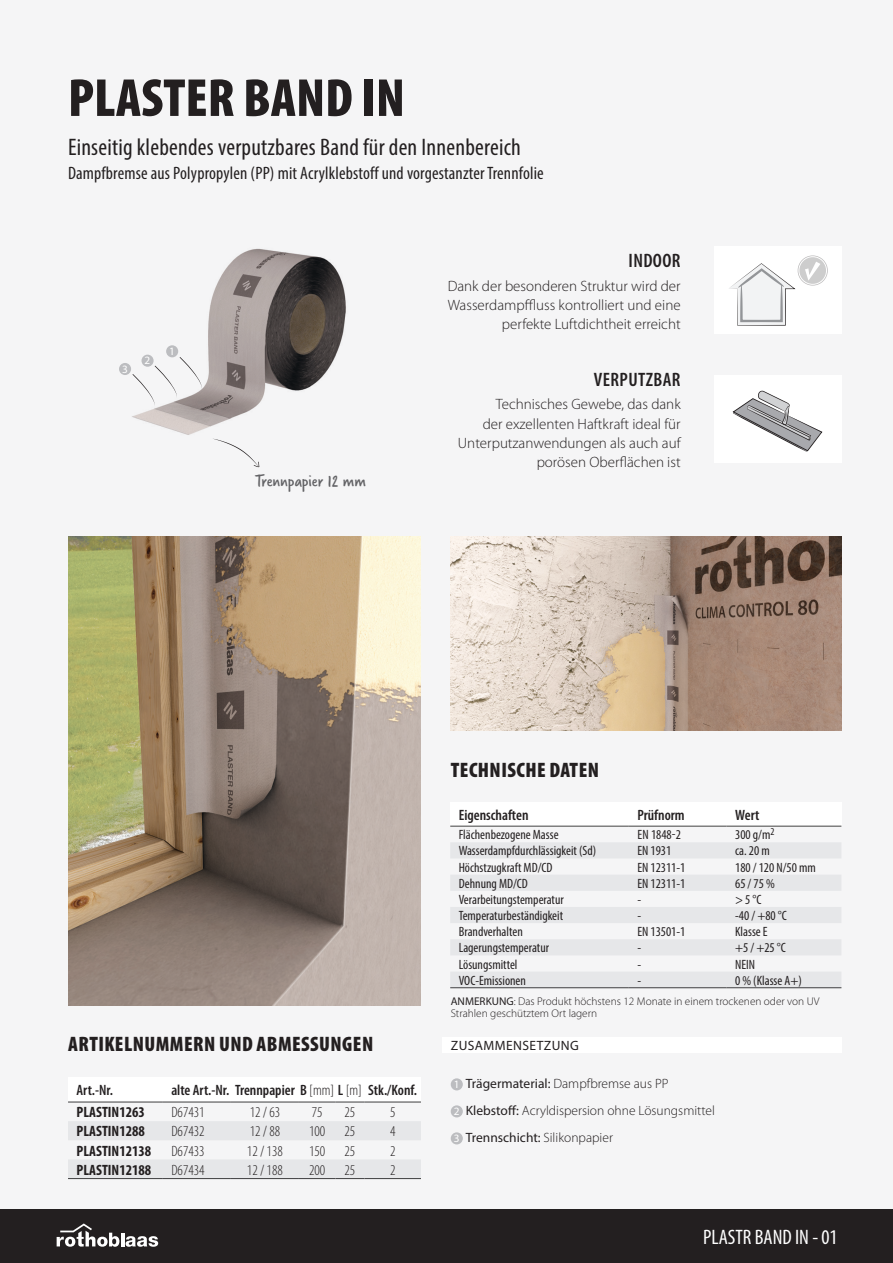
<style>
.page{position:relative;width:893px;height:1263px;background:#f5f5f6}
.page>*{position:absolute;margin:0;border:0;box-sizing:border-box;transform-origin:0 0}
.t1{font:900 condensed 54px "Myriad Pro";color:#231f20}
.t2{font:condensed 24px "Myriad Pro";letter-spacing:.01em;color:#231f20}
.t3{font:900 condensed 21px "Myriad Pro";letter-spacing:.02em;color:#231f20}
.t4{font:condensed 21px "Myriad Pro";color:#fff}
.t5{font:600 condensed 19.5px "Myriad Pro";letter-spacing:.02em;color:#231f20}
.t6{font:condensed 18px "Myriad Pro";letter-spacing:.01em;color:#231f20}
.t7{font:18px "Verveine";color:#636366}
.t8{font:300 15px/19.2px "Myriad Pro";color:#231f20;text-align:right}
.t9{font:600 condensed 15px "Myriad Pro";color:#231f20}
.t10{font:300 condensed 15px "Myriad Pro";color:#231f20}
.t11{font:700 condensed 15px "Myriad Pro";color:#231f20}
.t12{font:condensed 13.5px "Myriad Pro";color:#231f20}
.t13{font:300 13.5px/27px "Myriad Pro";color:#231f20}
.t14{font:13.5px "Myriad Pro";letter-spacing:.03em;color:#231f20}
.t15{font:300 11.25px/12px "Myriad Pro";color:#231f20}
.t16{font:11.25px "Myriad Pro";color:#fff}
.s1{font-weight:300}
.s2{font-weight:400}
.s3{font-weight:400;font-size:11.25px;color:#fff}
</style>
<div class="page">
<div style="left:714px;top:246px;width:128px;height:87px;background:#fff"></div>
<svg style="left:729px;top:255px;width:99px;height:71px"></svg>
<div style="left:714px;top:375px;width:128px;height:88px;background:#fff"></div>
<svg style="left:732px;top:391px;width:90px;height:61px"></svg>
<div style="left:68px;top:1078px;width:353px;height:24px;background:#fff"></div>
<img style="left:68px;top:537px;width:353px;height:468px">
<img style="left:451px;top:537px;width:391px;height:193px">
<img style="left:119px;top:248px;width:227px;height:219px">
<div style="left:451px;top:802px;width:391px;height:24px;background:#fff"></div>
<div style="left:442px;top:1037px;width:400px;height:16px;background:#fff"></div>
<svg style="left:132px;top:357px;width:70px;height:49px"></svg>
<div style="left:119px;top:363px;width:12px;height:12px;background:#bcbdc0;border-radius:50%"></div>
<div style="left:142px;top:355px;width:12px;height:12px;background:#bcbdc0;border-radius:50%"></div>
<div style="left:166px;top:345px;width:12px;height:12px;background:#bcbdc0;border-radius:50%"></div>
<hr style="left:68px;top:1102px;width:95px;height:1px;background:#3e3e3f">
<hr style="left:163px;top:1102px;width:68px;height:1px;background:#3e3e3f">
<hr style="left:231px;top:1102px;width:68px;height:1px;background:#3e3e3f">
<hr style="left:299px;top:1102px;width:36px;height:1px;background:#3e3e3f">
<svg style="left:335px;top:1102px;width:29px;height:1px"></svg>
<hr style="left:364px;top:1102px;width:57px;height:1px;background:#3e3e3f">
<svg style="left:68px;top:1121px;width:353px;height:58px"></svg>
<hr style="left:364px;top:1178px;width:57px;height:1px;background:#3e3e3f">
<svg style="left:450px;top:842px;width:391px;height:145px;fill:#e6e7e9"></svg>
<hr style="left:450px;top:987px;width:179px;height:1px;background:#3e3e3f">
<hr style="left:629px;top:987px;width:98px;height:1px;background:#3e3e3f">
<hr style="left:727px;top:987px;width:114px;height:1px;background:#3e3e3f">
<hr style="left:450px;top:826px;width:179px;height:1px;background:#3e3e3f">
<hr style="left:629px;top:826px;width:98px;height:1px;background:#3e3e3f">
<hr style="left:727px;top:826px;width:114px;height:1px;background:#3e3e3f">
<div style="left:451px;top:1078px;width:12px;height:12px;background:#bcbdc0;border-radius:50%"></div>
<div style="left:451px;top:1105px;width:12px;height:12px;background:#bcbdc0;border-radius:50%"></div>
<div style="left:451px;top:1132px;width:12px;height:12px;background:#bcbdc0;border-radius:50%"></div>
<svg style="left:212px;top:438px;width:47px;height:30px"></svg>
<div style="left:0;top:1209px;width:893px;height:54px;background:#231f20"></div>
<svg style="left:57px;top:1223px;width:101px;height:24px"></svg>
<h1 class="t1" style="left:68px;top:68px;width:338px">PLASTER BAND IN</h1>
<h2 class="t2" style="left:68px;top:132px;width:454px">Einseitig klebendes verputzbares Band für den Innenbereich</h2>
<h3 class="t6" style="left:68px;top:162px;width:477px">Dampfbremse aus Polypropylen (PP) mit Acrylklebstoff und vorgestanzter Trennfolie</h3>
<p class="t16" style="left:122px;top:362px;width:7px">3</p>
<p class="t16" style="left:144px;top:354px;width:7px">2</p>
<p class="t16" style="left:169px;top:344px;width:7px">1</p>
<h3 class="t7" style="left:255px;top:468px;width:112px">Trennpapier 12 mm</h3>
<h3 class="t5" style="left:629px;top:250px;width:53px">INDOOR</h3>
<p class="t8" style="left:448px;top:276px;width:234px">Dank der besonderen Struktur wird der<br>Wasserdampffluss kontrolliert und eine perfekte Luftdichtheit erreicht</p>
<h3 class="t5" style="left:594px;top:369px;width:88px">VERPUTZBAR</h3>
<p class="t8" style="left:458px;top:395px;width:224px">Technisches Gewebe, das dank<br>der exzellenten Haftkraft ideal für<br>Unterputzanwendungen als auch auf porösen Oberflächen ist</p>
<h3 class="t3" style="left:68px;top:1033px;width:307px">ARTIKELNUMMERN UND ABMESSUNGEN</h3>
<p class="t9" style="left:77px;top:1082px;width:38px">Art.-Nr.</p>
<p class="t9" style="left:171px;top:1082px;width:247px">alte Art.-Nr. Trennpapier B <span class="s1">[mm]</span> L <span class="s1">[m]</span> Stk./Konf.</p>
<p class="t11" style="left:77px;top:1103px;width:70px">PLASTIN1263</p>
<p class="t10" style="left:171px;top:1104px;width:35px">D67431</p>
<p class="t10" style="left:250px;top:1104px;width:32px">12 / 63</p>
<p class="t10" style="left:312px;top:1104px;width:12px">75</p>
<p class="t10" style="left:345px;top:1104px;width:12px">25</p>
<p class="t10" style="left:390px;top:1104px;width:7px">5</p>
<p class="t11" style="left:77px;top:1122px;width:70px">PLASTIN1288</p>
<p class="t10" style="left:171px;top:1123px;width:35px">D67432</p>
<p class="t10" style="left:250px;top:1123px;width:32px">12 / 88</p>
<p class="t10" style="left:309px;top:1123px;width:18px">100</p>
<p class="t10" style="left:345px;top:1123px;width:12px">25</p>
<p class="t10" style="left:390px;top:1123px;width:7px">4</p>
<p class="t11" style="left:77px;top:1141px;width:76px">PLASTIN12138</p>
<p class="t10" style="left:171px;top:1142px;width:35px">D67433</p>
<p class="t10" style="left:247px;top:1142px;width:37px">12 / 138</p>
<p class="t10" style="left:309px;top:1142px;width:18px">150</p>
<p class="t10" style="left:345px;top:1142px;width:12px">25</p>
<p class="t10" style="left:390px;top:1142px;width:7px">2</p>
<p class="t11" style="left:77px;top:1160px;width:76px">PLASTIN12188</p>
<p class="t10" style="left:171px;top:1161px;width:35px">D67434</p>
<p class="t10" style="left:247px;top:1161px;width:37px">12 / 188</p>
<p class="t10" style="left:309px;top:1161px;width:18px">200</p>
<p class="t10" style="left:345px;top:1161px;width:12px">25</p>
<p class="t10" style="left:390px;top:1161px;width:7px">2</p>
<h3 class="t3" style="left:451px;top:758px;width:150px">TECHNISCHE DATEN</h3>
<p class="t9" style="left:459px;top:806px;width:71px">Eigenschaften</p>
<p class="t9" style="left:637px;top:806px;width:49px">Prüfnorm</p>
<p class="t9" style="left:735px;top:806px;width:26px">Wert</p>
<p class="t12" style="left:459px;top:827px;width:101px">Flächenbezogene Masse</p>
<p class="t12" style="left:637px;top:827px;width:45px">EN 1848-2</p>
<p class="t12" style="left:735px;top:827px;width:41px">300 g/m<sup>2</sup></p>
<p class="t12" style="left:459px;top:843px;width:139px">Wasserdampfdurchlässigkeit (Sd)</p>
<p class="t12" style="left:637px;top:843px;width:35px">EN 1931</p>
<p class="t12" style="left:735px;top:843px;width:36px">ca. 20 m</p>
<p class="t12" style="left:459px;top:859px;width:95px">Höchstzugkraft MD/CD</p>
<p class="t12" style="left:637px;top:859px;width:50px">EN 12311-1</p>
<p class="t12" style="left:735px;top:859px;width:82px">180 / 120 N/50 mm</p>
<p class="t12" style="left:459px;top:875px;width:71px">Dehnung MD/CD</p>
<p class="t12" style="left:637px;top:875px;width:50px">EN 12311-1</p>
<p class="t12" style="left:735px;top:875px;width:41px">65 / 75 %</p>
<p class="t12" style="left:459px;top:891px;width:107px">Verarbeitungstemperatur</p>
<p class="t12" style="left:637px;top:891px;width:5px">-</p>
<p class="t12" style="left:735px;top:891px;width:28px">&gt; 5 °C</p>
<p class="t12" style="left:459px;top:907px;width:106px">Temperaturbeständigkeit</p>
<p class="t12" style="left:637px;top:907px;width:5px">-</p>
<p class="t12" style="left:735px;top:907px;width:53px">-40 / +80 °C</p>
<p class="t12" style="left:459px;top:924px;width:66px">Brandverhalten</p>
<p class="t12" style="left:637px;top:924px;width:50px">EN 13501-1</p>
<p class="t12" style="left:735px;top:924px;width:34px">Klasse E</p>
<p class="t12" style="left:459px;top:940px;width:92px">Lagerungstemperatur</p>
<p class="t12" style="left:637px;top:940px;width:5px">-</p>
<p class="t12" style="left:735px;top:940px;width:52px">+5 / +25 °C</p>
<p class="t12" style="left:459px;top:956px;width:60px">Lösungsmittel</p>
<p class="t12" style="left:637px;top:956px;width:5px">-</p>
<p class="t12" style="left:735px;top:956px;width:22px">NEIN</p>
<p class="t12" style="left:459px;top:972px;width:69px">VOC-Emissionen</p>
<p class="t12" style="left:637px;top:972px;width:5px">-</p>
<p class="t12" style="left:735px;top:972px;width:68px">0 % (Klasse A+)</p>
<p class="t15" style="left:451px;top:996px;width:370px"><span class="s2">ANMERKUNG</span>: Das Produkt höchstens 12 Monate in einem trockenen oder von UV<br>Strahlen geschütztem Ort lagern</p>
<p class="t14" style="left:451px;top:1037px;width:129px">ZUSAMMENSETZUNG</p>
<p class="t13" style="left:454px;top:1070px;width:263px"><span class="s3">1</span> <span class="s2">Trägermaterial:</span> Dampfbremse aus PP<br><span class="s3">2</span> <span class="s2">Klebstoff:</span> Acryldispersion ohne Lösungsmittel<br><span class="s3">3</span> <span class="s2">Trennschicht:</span> Silikonpapier</p>
<p class="t4" style="left:703px;top:1224px;width:136px">PLASTR BAND IN - 01</p>
</div>
